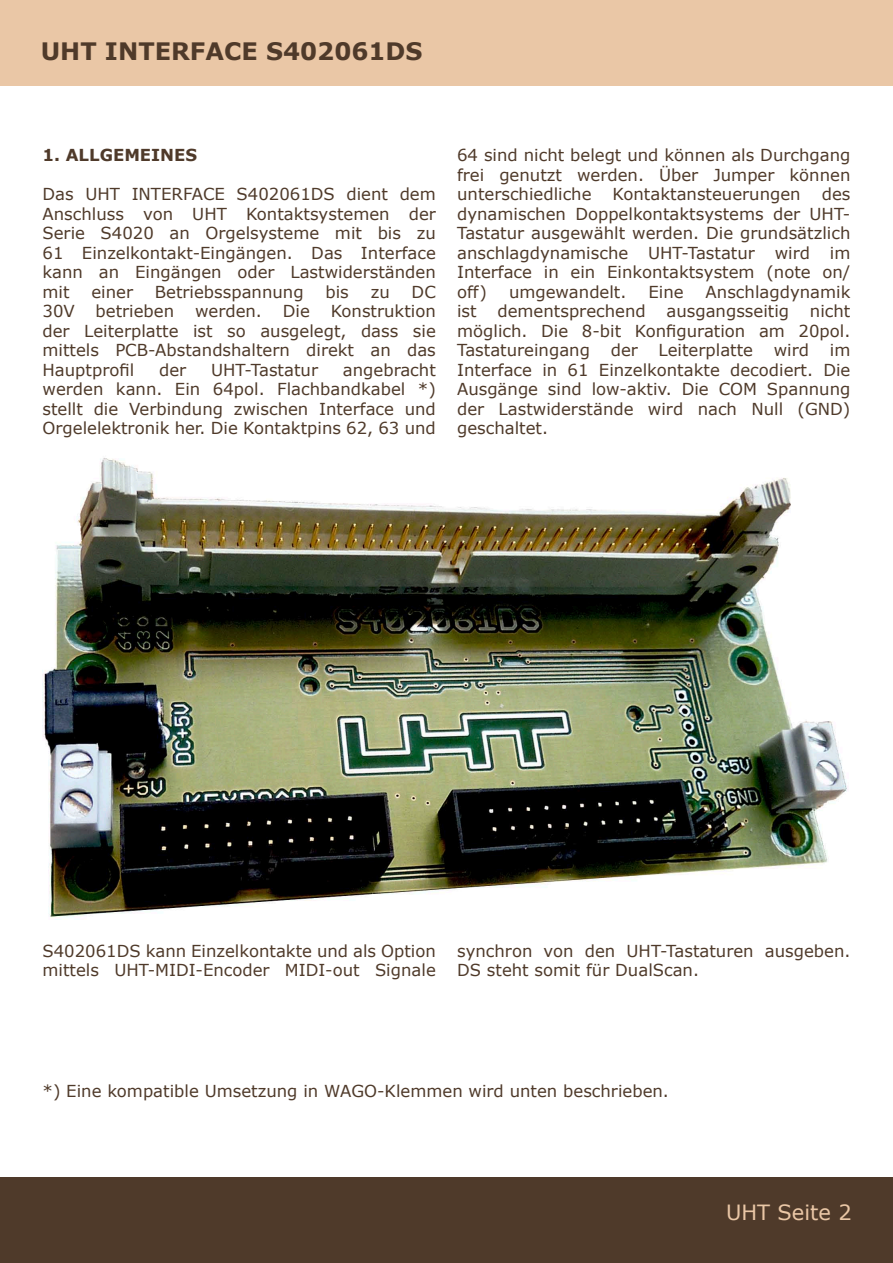
<style>
.page{position:relative;width:893px;height:1263px;background:#fff}
.page>*{position:absolute;margin:0;border:0;box-sizing:border-box;transform-origin:0 0}
.t1{font:700 24px "Verdana";color:#4f3a2a}
.t2{font:21px "Verdana";color:#eac7a6}
.t3{font:16.5px/19.5px "Verdana";color:#4f3a2a;text-align:justify}
.t4{font:700 16.5px "Verdana";color:#4f3a2a}
</style>
<div class="page">
<div style="left:0;top:0;width:893px;height:85px;background:#eac7a6"></div>
<div style="left:0;top:1178px;width:893px;height:85px;background:#4f3a2a"></div>
<img style="left:43px;top:458px;width:804px;height:460px">
<p class="t1" style="left:41px;top:35px;width:383px">UHT INTERFACE S402061DS</p>
<p class="t4" style="left:43px;top:145px;width:156px">1. ALLGEMEINES</p>
<p class="t3" style="left:43px;top:185px;width:395px">Das UHT INTERFACE S402061DS dient dem Anschluss von UHT Kontaktsystemen der Serie S4020 an Orgelsysteme mit bis zu 61 Einzelkontakt-Eingängen. Das Interface kann an Eingängen oder Lastwiderständen mit</p>
<p class="t3" style="left:91px;top:282px;width:43px">einer</p>
<p class="t3" style="left:155px;top:282px;width:150px">Betriebsspannung</p>
<p class="t3" style="left:325px;top:282px;width:25px">bis</p>
<p class="t3" style="left:371px;top:282px;width:21px">zu</p>
<p class="t3" style="left:412px;top:282px;width:26px">DC</p>
<p class="t3" style="left:43px;top:302px;width:395px;text-indent:288px">Konstruktion der Leiterplatte ist so ausgelegt, dass sie mittels PCB-Abstandshaltern direkt an das Hauptprofil</p>
<p class="t3" style="left:43px;top:302px;width:34px">30V</p>
<p class="t3" style="left:96px;top:302px;width:80px">betrieben</p>
<p class="t3" style="left:195px;top:302px;width:68px">werden.</p>
<p class="t3" style="left:283px;top:302px;width:29px">Die</p>
<p class="t3" style="left:43px;top:360px;width:395px;text-indent:300px">angebracht werden kann. Ein 64pol. Flachbandkabel *) stellt die Verbindung zwischen Interface und Orgelelektronik her. Die Kontaktpins 62, 63 und</p>
<p class="t3" style="left:159px;top:360px;width:29px">der</p>
<p class="t3" style="left:211px;top:360px;width:108px">UHT-Tastatur</p>
<p class="t3" style="left:457px;top:146px;width:395px">64 sind nicht belegt und können als Durchgang frei genutzt werden. Über Jumper können unterschiedliche</p>
<p class="t3" style="left:457px;top:185px;width:395px;text-indent:365px">des dynamischen Doppelkontaktsystems der UHT-Tastatur ausgewählt werden. Die grundsätzlich anschlagdynamische UHT-Tastatur wird im Interface in ein Einkontaktsystem (note on/ off)</p>
<p class="t3" style="left:613px;top:185px;width:190px">Kontaktansteuerungen</p>
<p class="t3" style="left:509px;top:282px;width:119px">umgewandelt.</p>
<p class="t3" style="left:648px;top:282px;width:37px">Eine</p>
<p class="t3" style="left:706px;top:282px;width:146px">Anschlagdynamik</p>
<p class="t3" style="left:457px;top:302px;width:395px;text-indent:353px">nicht möglich. Die 8-bit Konfiguration am 20pol.<br>Tastatureingang</p>
<p class="t3" style="left:457px;top:302px;width:21px">ist</p>
<p class="t3" style="left:497px;top:302px;width:150px">dementsprechend</p>
<p class="t3" style="left:666px;top:302px;width:124px">ausgangsseitig</p>
<p class="t3" style="left:611px;top:341px;width:29px">der</p>
<p class="t3" style="left:659px;top:341px;width:96px">Leiterplatte</p>
<p class="t3" style="left:774px;top:341px;width:37px">wird</p>
<p class="t3" style="left:457px;top:341px;width:395px;text-indent:373px">im Interface in 61 Einzelkontakte decodiert. Die Ausgänge sind low-aktiv. Die COM Spannung der Lastwiderstände wird nach Null (GND) geschaltet.</p>
<p class="t3" style="left:43px;top:941px;width:395px">S402061DS kann Einzelkontakte und als Option mittels UHT-MIDI-Encoder MIDI-out Signale</p>
<p class="t3" style="left:457px;top:941px;width:395px">synchron von den UHT-Tastaturen ausgeben.<br>DS steht somit für DualScan.</p>
<p class="t3" style="left:43px;top:1081px;width:628px">*) Eine kompatible Umsetzung in WAGO-Klemmen wird unten beschrieben.</p>
<p class="t2" style="left:726px;top:1199px;width:127px">UHT Seite 2</p>
</div>
